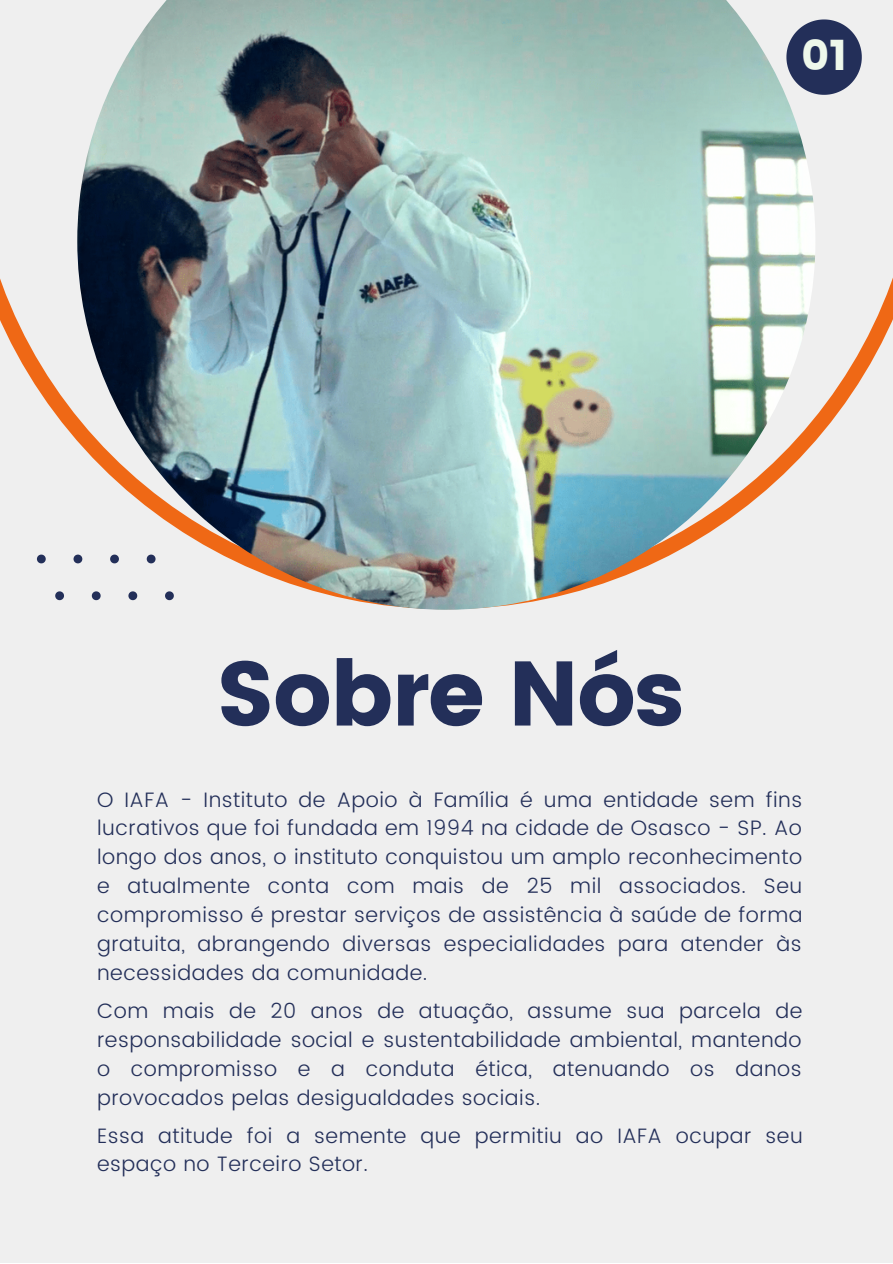
<style>
.page{position:relative;width:893px;height:1264px;background:#fff}
.page>*{position:absolute;margin:0;border:0;box-sizing:border-box;transform-origin:0 0}
.t1{font:91.05px "Poppins";letter-spacing:-.025em;color:#232f59}
.t2{font:42.6px "Poppins";color:#eef8eb}
.t3{font:300 20.85px/28.8px "Poppins";letter-spacing:.025em;color:#232f59;text-align:justify}
</style>
<div class="page">
<div style="left:0;top:0;width:892px;height:1262px;background:#efefef"></div>
<svg style="left:0;top:278px;width:892px;height:323px"></svg>
<img style="left:77px;top:0;width:738px;height:609px">
<svg style="left:37px;top:554px;width:9px;height:9px"></svg>
<svg style="left:73px;top:554px;width:9px;height:9px"></svg>
<svg style="left:110px;top:554px;width:9px;height:9px"></svg>
<svg style="left:147px;top:554px;width:8px;height:9px"></svg>
<svg style="left:55px;top:591px;width:9px;height:9px"></svg>
<svg style="left:92px;top:591px;width:9px;height:9px"></svg>
<svg style="left:128px;top:591px;width:9px;height:9px"></svg>
<svg style="left:165px;top:591px;width:9px;height:9px"></svg>
<svg style="left:786px;top:19px;width:75px;height:76px"></svg>
<p class="t2" style="left:801px;top:31px;width:47px">01</p>
<p class="t1" style="left:216px;top:641px;width:470px">Sobre Nós</p>
<p class="t3" style="left:97px;top:785px;width:707px">O IAFA - Instituto de Apoio à Família é uma entidade sem fins lucrativos que foi fundada em 1994 na cidade de Osasco - SP. Ao longo dos anos, o instituto conquistou um amplo reconhecimento e atualmente conta com mais de 25 mil associados. Seu compromisso é prestar serviços de assistência à saúde de forma gratuita, abrangendo diversas especialidades para atender às necessidades da comunidade.</p>
<p class="t3" style="left:97px;top:996px;width:706px">Com mais de 20 anos de atuação, assume sua parcela de responsabilidade social e sustentabilidade ambiental, mantendo o compromisso e a conduta ética, atenuando os danos provocados pelas desigualdades sociais.</p>
<p class="t3" style="left:97px;top:1121px;width:707px;line-height:28px">Essa atitude foi a semente que permitiu ao IAFA ocupar seu espaço no Terceiro Setor.</p>
</div>
